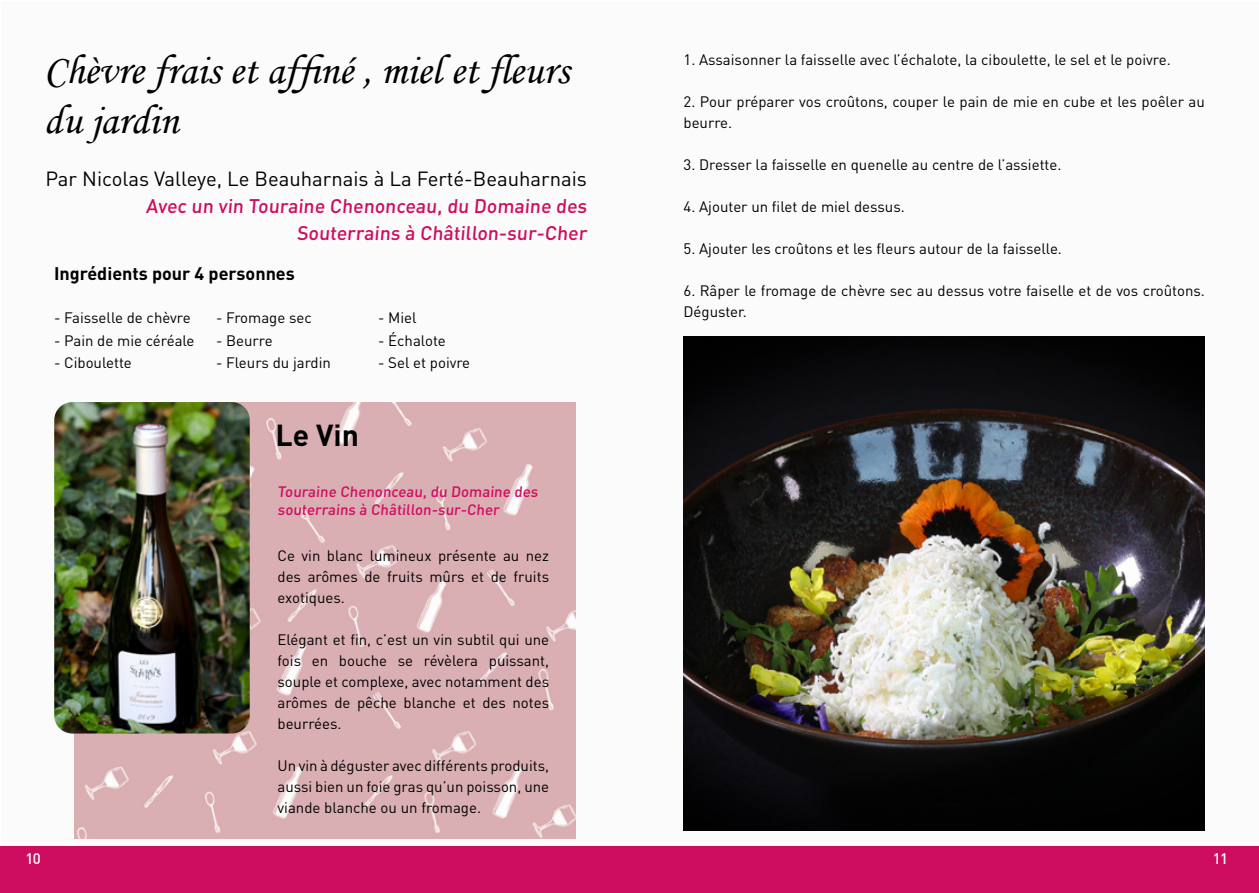
<style>
.page{position:relative;width:1259px;height:893px;background:#fff}
.page>*{position:absolute;margin:0;border:0;box-sizing:border-box;transform-origin:0 0}
.t1{font:42px/50.4px "Monotype Corsiva";color:#000}
.t2{font:700 30px "DIN Pro";color:#000}
.t3{font:20.25px "DIN Pro";color:#000}
.t4{font:500 19.5px/27px "DIN Pro";color:#cf0d60;text-align:right}
.t5{font:700 18px "DIN Pro";color:#000}
.t6{font:15px/21px "DIN Pro";color:#000;text-align:justify}
.t7{font:500 15px/18px "DIN Pro";color:#cf0d60}
.t8{font:500 15px "DIN";color:#fff}
</style>
<div class="page">
<div style="left:0;top:847px;width:1259px;height:46px;background:#cf0d60"></div>
<div style="left:1px;top:1px;width:1257px;height:844px;background:#fbfbfb"></div>
<img style="left:683px;top:336px;width:522px;height:494px">
<div style="left:74px;top:402px;width:501px;height:437px;background:#daafb3"></div>
<img style="left:54px;top:402px;width:196px;height:331px">
<h1 class="t1" style="left:44px;top:45px;width:526px">Chèvre frais et affiné , miel et fleurs du jardin</h1>
<h3 class="t3" style="left:45px;top:164px;width:543px">Par Nicolas Valleye, Le Beauharnais à La Ferté-Beauharnais</h3>
<h3 class="t4" style="left:146px;top:191px;width:445px">Avec un vin Touraine Chenonceau, du Domaine des<br>Souterrains à Châtillon-sur-Cher</h3>
<p class="t5" style="left:54px;top:261px;width:242px">Ingrédients pour 4 personnes</p>
<p class="t6" style="left:54px;top:306px;width:138px">- Faisselle de chèvre</p>
<p class="t6" style="left:216px;top:306px;width:97px">- Fromage sec</p>
<p class="t6" style="left:378px;top:306px;width:40px">- Miel</p>
<p class="t6" style="left:54px;top:329px;width:142px">- Pain de mie céréale</p>
<p class="t6" style="left:216px;top:329px;width:58px">- Beurre</p>
<p class="t6" style="left:378px;top:329px;width:69px">- Échalote</p>
<p class="t6" style="left:54px;top:351px;width:79px">- Ciboulette</p>
<p class="t6" style="left:216px;top:351px;width:116px">- Fleurs du jardin</p>
<p class="t6" style="left:378px;top:351px;width:94px">- Sel et poivre</p>
<h2 class="t2" style="left:275px;top:415px;width:85px">Le Vin</h2>
<p class="t7" style="left:277px;top:482px;width:264px">Touraine Chenonceau, du Domaine des souterrains à Châtillon-sur-Cher</p>
<p class="t6" style="left:277px;top:545px;width:273px">Ce vin blanc lumineux présente au nez des arômes de fruits mûrs et de fruits exotiques.</p>
<p class="t6" style="left:277px;top:629px;width:273px">Elégant et fin, c’est un vin subtil qui une fois en bouche se révèlera puissant, souple et complexe, avec notamment des arômes de pêche blanche et des notes beurrées.</p>
<p class="t6" style="left:277px;top:755px;width:273px">Un vin à déguster avec différents produits, aussi bien un foie gras qu’un poisson, une viande blanche ou un fromage.</p>
<p class="t6" style="left:683px;top:49px;width:489px">1. Assaisonner la faisselle avec l’échalote, la ciboulette, le sel et le poivre.</p>
<p class="t6" style="left:683px;top:91px;width:523px">2. Pour préparer vos croûtons, couper le pain de mie en cube et les poêler au beurre.</p>
<p class="t6" style="left:683px;top:154px;width:379px">3. Dresser la faisselle en quenelle au centre de l’assiette.</p>
<p class="t6" style="left:683px;top:196px;width:223px">4. Ajouter un filet de miel dessus.</p>
<p class="t6" style="left:683px;top:238px;width:380px">5. Ajouter les croûtons et les fleurs autour de la faisselle.</p>
<p class="t6" style="left:683px;top:280px;width:523px">6. Râper le fromage de chèvre sec au dessus votre faiselle et de vos croûtons.<br>Déguster.</p>
<p class="t8" style="left:26px;top:849px;width:17px">10</p>
<p class="t8" style="left:1213px;top:849px;width:17px">11</p>
</div>
